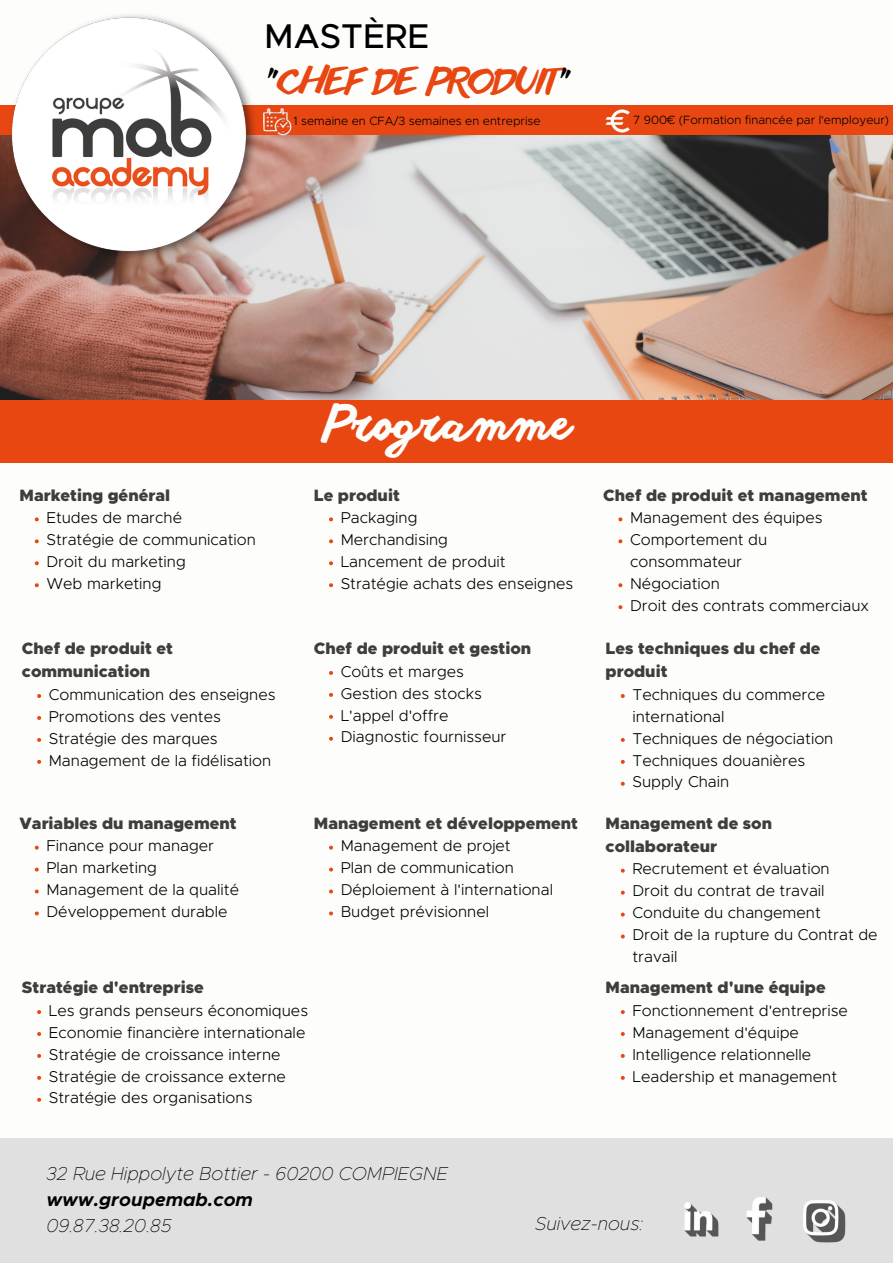
<style>
.page{position:relative;width:893px;height:1263px;background:#fff}
.page>*{position:absolute;margin:0;border:0;box-sizing:border-box;transform-origin:0 0}
.t1{font:45.75px "anothershabby";color:#fdfdfc}
.t2{font:34.5px "anothershabby";color:#e84712}
.t3{font:500 34.5px "Metropolis";color:#000}
.t4{font:italic 100 18.75px "Metropolis";color:#000}
.t5{font:italic 700 18.75px "Metropolis";color:#000}
.t6{font:900 16.5px/23.1px "Metropolis";color:#3e3e3d}
.t7{font:300 15.75px/21.9px "Metropolis";color:#000}
.t8{font:300 12px "Metropolis";color:#000}
.s1{color:#000}
</style>
<div class="page">
<div style="left:0;top:106px;width:892px;height:71px;background:#e84712"></div>
<div style="left:0;top:374px;width:892px;height:89px;background:#e84712"></div>
<img style="left:0;top:136px;width:892px;height:264px">
<img style="left:0;top:14px;width:264px;height:258px">
<div style="left:0;top:1138px;width:893px;height:125px;background:#e1e0e0"></div>
<img style="left:684px;top:1202px;width:35px;height:35px">
<img style="left:746px;top:1197px;width:27px;height:43px">
<img style="left:803px;top:1200px;width:43px;height:43px">
<img style="left:259px;top:108px;width:35px;height:28px">
<svg style="left:605px;top:109px;width:25px;height:23px"></svg>
<svg style="left:35px;top:517px;width:4px;height:4px"></svg>
<svg style="left:35px;top:539px;width:4px;height:4px"></svg>
<svg style="left:35px;top:561px;width:4px;height:4px"></svg>
<svg style="left:35px;top:583px;width:4px;height:4px"></svg>
<svg style="left:329px;top:517px;width:4px;height:4px"></svg>
<svg style="left:329px;top:539px;width:4px;height:4px"></svg>
<svg style="left:329px;top:561px;width:4px;height:4px"></svg>
<svg style="left:329px;top:583px;width:4px;height:4px"></svg>
<svg style="left:618px;top:517px;width:4px;height:4px"></svg>
<svg style="left:618px;top:539px;width:4px;height:4px"></svg>
<svg style="left:618px;top:583px;width:4px;height:4px"></svg>
<svg style="left:618px;top:605px;width:4px;height:4px"></svg>
<svg style="left:37px;top:694px;width:4px;height:4px"></svg>
<svg style="left:37px;top:716px;width:4px;height:4px"></svg>
<svg style="left:37px;top:738px;width:4px;height:4px"></svg>
<svg style="left:37px;top:760px;width:4px;height:4px"></svg>
<svg style="left:329px;top:671px;width:4px;height:4px"></svg>
<svg style="left:329px;top:693px;width:4px;height:4px"></svg>
<svg style="left:329px;top:715px;width:4px;height:4px"></svg>
<svg style="left:329px;top:737px;width:4px;height:4px"></svg>
<svg style="left:621px;top:694px;width:4px;height:4px"></svg>
<svg style="left:621px;top:738px;width:4px;height:4px"></svg>
<svg style="left:621px;top:760px;width:4px;height:4px"></svg>
<svg style="left:621px;top:782px;width:4px;height:4px"></svg>
<svg style="left:35px;top:846px;width:4px;height:3px"></svg>
<svg style="left:35px;top:867px;width:4px;height:4px"></svg>
<svg style="left:35px;top:889px;width:4px;height:4px"></svg>
<svg style="left:35px;top:911px;width:4px;height:4px"></svg>
<svg style="left:329px;top:846px;width:4px;height:3px"></svg>
<svg style="left:329px;top:867px;width:4px;height:4px"></svg>
<svg style="left:329px;top:889px;width:4px;height:4px"></svg>
<svg style="left:329px;top:911px;width:4px;height:4px"></svg>
<svg style="left:621px;top:869px;width:4px;height:4px"></svg>
<svg style="left:621px;top:891px;width:4px;height:3px"></svg>
<svg style="left:621px;top:912px;width:4px;height:4px"></svg>
<svg style="left:621px;top:934px;width:4px;height:4px"></svg>
<svg style="left:37px;top:1010px;width:4px;height:4px"></svg>
<svg style="left:37px;top:1032px;width:4px;height:4px"></svg>
<svg style="left:37px;top:1054px;width:4px;height:4px"></svg>
<svg style="left:37px;top:1076px;width:4px;height:4px"></svg>
<svg style="left:37px;top:1098px;width:4px;height:4px"></svg>
<svg style="left:621px;top:1010px;width:4px;height:4px"></svg>
<svg style="left:621px;top:1032px;width:4px;height:4px"></svg>
<svg style="left:621px;top:1054px;width:4px;height:4px"></svg>
<svg style="left:621px;top:1076px;width:4px;height:4px"></svg>
<p class="t3" style="left:264px;top:20px;width:167px">MASTÈRE</p>
<p class="t2" style="left:264px;top:62px;width:307px"><span class="s1">"</span>CHEF DE PRODUIT<span class="s1">"</span></p>
<p class="t8" style="left:294px;top:116px;width:248px">1 semaine en CFA/3 semaines en entreprise</p>
<p class="t8" style="left:633px;top:114px;width:257px">7 900€ (Formation financée par l'employeur)</p>
<p class="t6" style="left:20px;top:484px;width:152px">Marketing général</p>
<p class="t7" style="left:46px;top:507px;width:137px">Etudes de marché</p>
<p class="t7" style="left:46px;top:529px;width:211px">Stratégie de communication</p>
<p class="t7" style="left:46px;top:551px;width:141px">Droit du marketing</p>
<p class="t7" style="left:46px;top:573px;width:117px">Web marketing</p>
<p class="t6" style="left:22px;top:638px;width:153px">Chef de produit et communication</p>
<p class="t7" style="left:49px;top:684px;width:228px">Communication des enseignes</p>
<p class="t7" style="left:49px;top:706px;width:174px">Promotions des ventes</p>
<p class="t7" style="left:49px;top:728px;width:170px">Stratégie des marques</p>
<p class="t7" style="left:49px;top:750px;width:224px">Management de la fidélisation</p>
<p class="t6" style="left:20px;top:812px;width:219px">Variables du management</p>
<p class="t7" style="left:46px;top:836px;width:169px">Finance pour manager</p>
<p class="t7" style="left:46px;top:858px;width:112px">Plan marketing</p>
<p class="t7" style="left:46px;top:879px;width:194px">Management de la qualité</p>
<p class="t7" style="left:46px;top:901px;width:183px">Développement durable</p>
<p class="t6" style="left:22px;top:977px;width:183px">Stratégie d'entreprise</p>
<p class="t1" style="left:324px;top:397px;width:248px">Programme</p>
<p class="t6" style="left:314px;top:484px;width:87px">Le produit</p>
<p class="t7" style="left:341px;top:507px;width:78px">Packaging</p>
<p class="t7" style="left:341px;top:529px;width:109px">Merchandising</p>
<p class="t7" style="left:341px;top:551px;width:166px">Lancement de produit</p>
<p class="t7" style="left:341px;top:573px;width:234px">Stratégie achats des enseignes</p>
<p class="t6" style="left:314px;top:638px;width:219px">Chef de produit et gestion</p>
<p class="t7" style="left:341px;top:661px;width:125px">Coûts et marges</p>
<p class="t7" style="left:341px;top:683px;width:143px">Gestion des stocks</p>
<p class="t7" style="left:341px;top:705px;width:109px">L'appel d'offre</p>
<p class="t7" style="left:341px;top:727px;width:167px">Diagnostic fournisseur</p>
<p class="t6" style="left:314px;top:812px;width:266px">Management et développement</p>
<p class="t7" style="left:341px;top:836px;width:172px">Management de projet</p>
<p class="t7" style="left:341px;top:858px;width:175px">Plan de communication</p>
<p class="t7" style="left:341px;top:879px;width:214px">Déploiement à l'international</p>
<p class="t7" style="left:341px;top:901px;width:150px">Budget prévisionnel</p>
<p class="t7" style="left:49px;top:1000px;width:261px">Les grands penseurs économiques</p>
<p class="t7" style="left:49px;top:1022px;width:258px">Economie financière internationale</p>
<p class="t7" style="left:49px;top:1044px;width:233px">Stratégie de croissance interne</p>
<p class="t7" style="left:49px;top:1066px;width:239px">Stratégie de croissance externe</p>
<p class="t7" style="left:49px;top:1088px;width:205px">Stratégie des organisations</p>
<p class="t6" style="left:603px;top:484px;width:266px">Chef de produit et management</p>
<p class="t7" style="left:630px;top:507px;width:194px">Management des équipes</p>
<p class="t7" style="left:630px;top:529px;width:139px">Comportement du consommateur</p>
<p class="t7" style="left:630px;top:573px;width:91px">Négociation</p>
<p class="t7" style="left:630px;top:595px;width:240px">Droit des contrats commerciaux</p>
<p class="t6" style="left:605px;top:638px;width:216px">Les techniques du chef de produit</p>
<p class="t7" style="left:632px;top:684px;width:194px">Techniques du commerce international</p>
<p class="t7" style="left:632px;top:728px;width:202px">Techniques de négociation</p>
<p class="t7" style="left:632px;top:750px;width:174px">Techniques douanières</p>
<p class="t7" style="left:632px;top:772px;width:98px">Supply Chain</p>
<p class="t6" style="left:605px;top:812px;width:168px">Management de son collaborateur</p>
<p class="t7" style="left:632px;top:859px;width:199px">Recrutement et évaluation</p>
<p class="t7" style="left:632px;top:881px;width:194px">Droit du contrat de travail</p>
<p class="t7" style="left:632px;top:903px;width:190px">Conduite du changement</p>
<p class="t7" style="left:632px;top:924px;width:247px">Droit de la rupture du Contrat de travail</p>
<p class="t6" style="left:605px;top:977px;width:222px">Management d'une équipe</p>
<p class="t7" style="left:632px;top:1000px;width:217px">Fonctionnement d'entreprise</p>
<p class="t7" style="left:632px;top:1022px;width:168px">Management d'équipe</p>
<p class="t7" style="left:632px;top:1044px;width:180px">Intelligence relationnelle</p>
<p class="t7" style="left:632px;top:1066px;width:206px">Leadership et management</p>
<p class="t4" style="left:46px;top:1165px;width:403px">32 Rue Hippolyte Bottier - 60200 COMPIEGNE</p>
<p class="t5" style="left:46px;top:1191px;width:208px">www.groupemab.com</p>
<p class="t4" style="left:46px;top:1217px;width:127px">09.87.38.20.85</p>
<p class="t4" style="left:535px;top:1215px;width:110px">Suivez-nous:</p>
</div>
